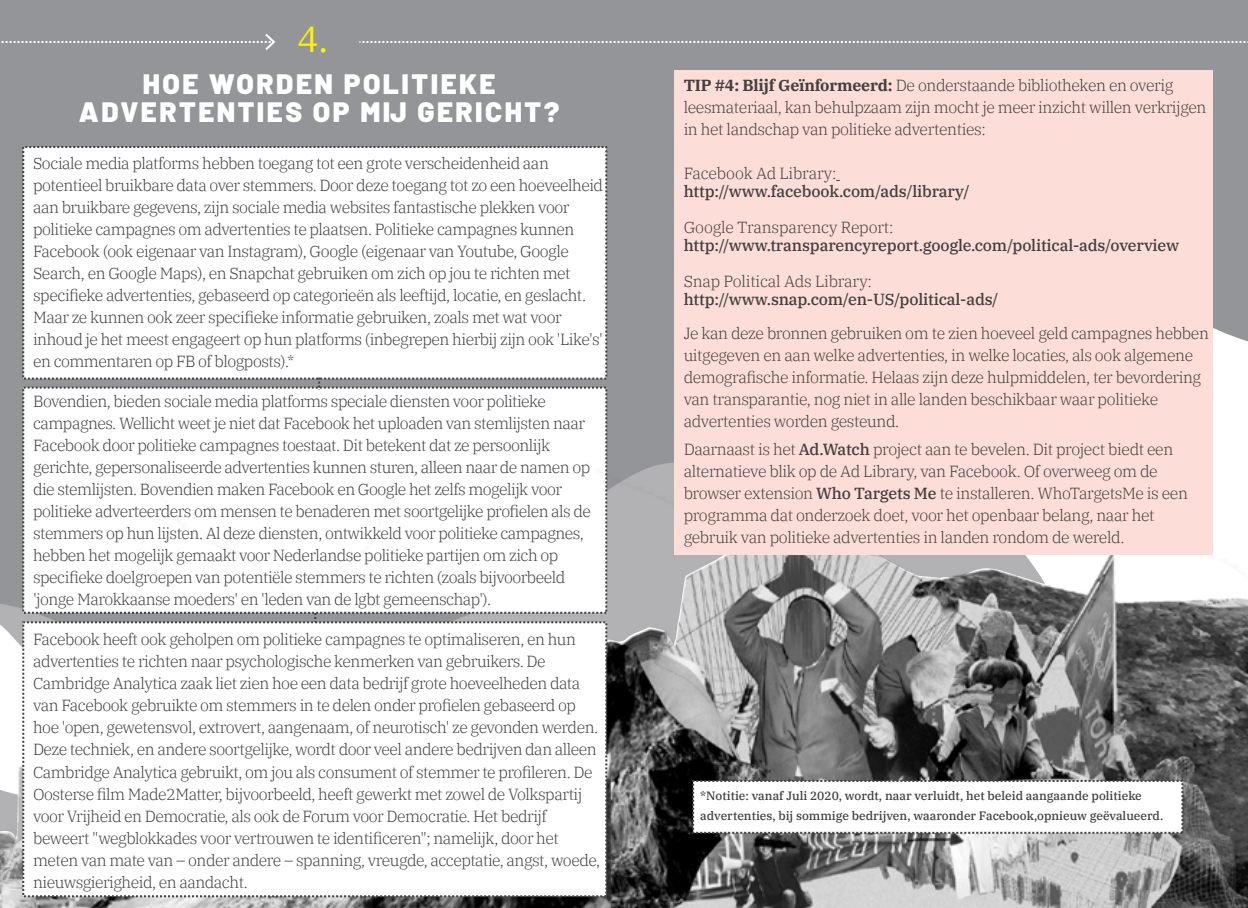
<style>
.page{position:relative;width:1248px;height:908px;background:#fff}
.page>*{position:absolute;margin:0;border:0;box-sizing:border-box;transform-origin:0 0}
.t1{font:36px "IBM Plex Serif";color:#fff200}
.t2{font:900 28px/28px "Barlow";letter-spacing:.09em;color:#fff;text-align:center}
.t3{font:300 16px/22px "IBM Plex Serif";letter-spacing:-.03em;color:#414042}
.t4{font:500 16px "IBM Plex Serif";letter-spacing:-.015em;color:#414042}
.t5{font:500 12px/20px "IBM Plex Serif";color:#414042}
.s1{font-weight:700}
.s2{font-weight:500}
</style>
<div class="page">
<div style="left:0;top:0;width:1247px;height:907px;background:#939598"></div>
<svg style="left:24px;top:243px;width:1223px;height:218px"></svg>
<svg style="left:1px;top:34px;width:274px;height:16px"></svg>
<svg style="left:359px;top:41px;width:887px;height:2px"></svg>
<div style="left:22px;top:146px;width:585px;height:233px;background:#fff;border:2px dashed #414042"></div>
<div style="left:22px;top:386px;width:585px;height:227px;background:#fff;border:2px dashed #414042"></div>
<svg style="left:318px;top:377px;width:2px;height:12px"></svg>
<img style="left:0;top:461px;width:1247px;height:446px">
<div style="left:674px;top:70px;width:538px;height:485px;background:#fdddd7"></div>
<div style="left:22px;top:621px;width:585px;height:275px;background:#fff;border:2px dashed #414042"></div>
<div style="left:692px;top:779px;width:491px;height:54px;background:#fff;border:2px dashed #414042"></div>
<h1 class="t1" style="left:297px;top:12px;width:33px">4.</h1>
<h2 class="t2" style="left:79px;top:68px;width:482px">HOE WORDEN POLITIEKE<br>ADVERTENTIES OP MIJ GERICHT?</h2>
<p class="t3" style="left:33px;top:151px;width:571px">Sociale media platforms hebben toegang tot een grote verscheidenheid aan potentieel bruikbare data over stemmers. Door deze toegang tot zo een hoeveelheid aan bruikbare gegevens, zijn sociale media websites fantastische plekken voor politieke campagnes om advertenties te plaatsen. Politieke campagnes kunnen Facebook (ook eigenaar van Instagram), Google (eigenaar van Youtube, Google Search, en Google Maps), en Snapchat gebruiken om zich op jou te richten met specifieke advertenties, gebaseerd op categorieën als leeftijd, locatie, en geslacht.<br>Maar ze kunnen ook zeer specifieke informatie gebruiken, zoals met wat voor inhoud je het meest engageert op hun platforms (inbegrepen hierbij zijn ook 'Like's' en commentaren op FB of blogposts).*</p>
<p class="t3" style="left:33px;top:388px;width:559px">Bovendien, bieden sociale media platforms speciale diensten voor politieke campagnes. Wellicht weet je niet dat Facebook het uploaden van stemlijsten naar Facebook door politieke campagnes toestaat. Dit betekent dat ze persoonlijk gerichte, gepersonaliseerde advertenties kunnen sturen, alleen naar de namen op die stemlijsten. Bovendien maken Facebook en Google het zelfs mogelijk voor politieke adverteerders om mensen te benaderen met soortgelijke profielen als de stemmers op hun lijsten. Al deze diensten, ontwikkeld voor politieke campagnes, hebben het mogelijk gemaakt voor Nederlandse politieke partijen om zich op specifieke doelgroepen van potentiële stemmers te richten (zoals bijvoorbeeld 'jonge Marokkaanse moeders' en 'leden van de lgbt gemeenschap').</p>
<p class="t3" style="left:33px;top:627px;width:568px">Facebook heeft ook geholpen om politieke campagnes te optimaliseren, en hun advertenties te richten naar psychologische kenmerken van gebruikers. De Cambridge Analytica zaak liet zien hoe een data bedrijf grote hoeveelheden data van Facebook gebruikte om stemmers in te delen onder profielen gebaseerd op hoe 'open, gewetensvol, extrovert, aangenaam, of neurotisch' ze gevonden werden.<br>Deze techniek, en andere soortgelijke, wordt door veel andere bedrijven dan alleen Cambridge Analytica gebruikt, om jou als consument of stemmer te profileren. De Oosterse film Made2Matter, bijvoorbeeld, heeft gewerkt met zowel de Volkspartij voor Vrijheid en Democratie, als ook de Forum voor Democratie. Het bedrijf beweert "wegblokkades voor vertrouwen te identificeren"; namelijk, door het meten van mate van – onder andere – spanning, vreugde, acceptatie, angst, woede, nieuwsgierigheid, en aandacht.</p>
<p class="t3" style="left:683px;top:73px;width:524px"><span class="s1">TIP #4: Blijf Geïnformeerd:</span> De onderstaande bibliotheken en overig leesmateriaal, kan behulpzaam zijn mocht je meer inzicht willen verkrijgen in het landschap van politieke advertenties:</p>
<p class="t3" style="left:683px;top:161px;width:154px">Facebook Ad Library:</p>
<p class="t4" style="left:683px;top:179px;width:288px">http://www.facebook.com/ads/library/</p>
<p class="t3" style="left:683px;top:215px;width:211px">Google Transparency Report:</p>
<p class="t4" style="left:683px;top:233px;width:497px">http://www.transparencyreport.google.com/political-ads/overview</p>
<p class="t3" style="left:683px;top:269px;width:190px">Snap Political Ads Library:</p>
<p class="t4" style="left:683px;top:287px;width:316px">http://www.snap.com/en-US/political-ads/</p>
<p class="t3" style="left:683px;top:320px;width:526px">Je kan deze bronnen gebruiken om te zien hoeveel geld campagnes hebben uitgegeven en aan welke advertenties, in welke locaties, als ook algemene demografische informatie. Helaas zijn deze hulpmiddelen, ter bevordering van transparantie, nog niet in alle landen beschikbaar waar politieke advertenties worden gesteund.</p>
<p class="t3" style="left:683px;top:436px;width:506px">Daarnaast is het <span class="s2">Ad.Watch</span> project aan te bevelen. Dit project biedt een alternatieve blik op de Ad Library, van Facebook. Of overweeg om de browser extension <span class="s2">Who Targets Me</span> te installeren. WhoTargetsMe is een programma dat onderzoek doet, voor het openbaar belang, naar het gebruik van politieke advertenties in landen rondom de wereld.</p>
<p class="t5" style="left:700px;top:784px;width:464px">*Notitie: vanaf Juli 2020, wordt, naar verluidt, het beleid aangaande politieke advertenties, bij sommige bedrijven, waaronder Facebook,opnieuw geëvalueerd.</p>
</div>
